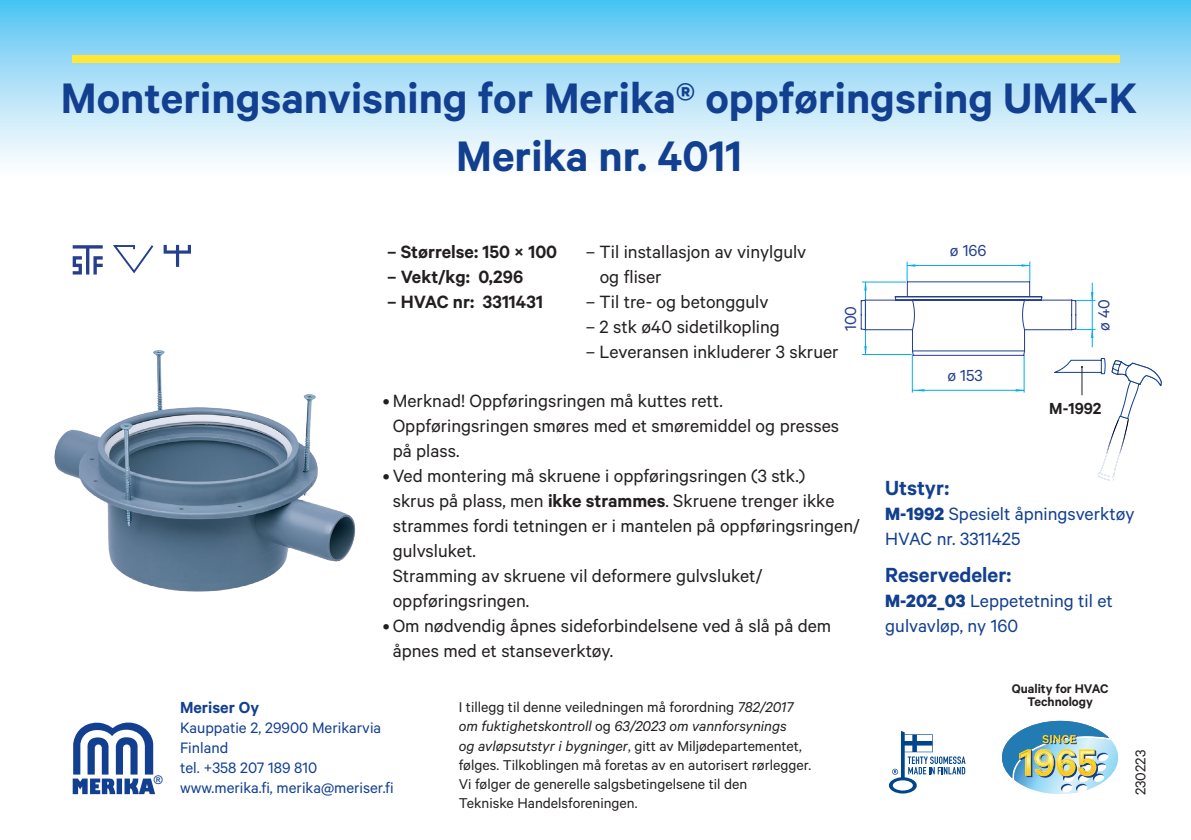
<style>
.page{position:relative;width:1191px;height:840px;background:#fff}
.page>*{position:absolute;margin:0;border:0;box-sizing:border-box;transform-origin:0 0}
.t1{font:600 48px/57.6px "Calibre";color:#123f90;text-align:center}
.t2{font:600 23px "Calibre";color:#123f90}
.t3{font:20px/25px "Calibre";color:#231f20}
.t4{font:20px/25px "Calibre";color:#123f90}
.t5{font:600 20px "Calibre";color:#231f20}
.t6{font:18px "Calibre";color:#253f8e}
.t7{font:600 18px "Calibre";color:#123f90}
.t8{font:600 18px "Calibre";color:#231f20}
.t9{font:17px/20px "Calibre";color:#123f90}
.t10{font:16px/19.2px "Calibre";color:#231f20}
.t11{font:600 14px/12.6px "Calibre";color:#231f20;text-align:center}
.t12{font:600 12px "Gill Sans";color:#123f90}
.s1{font-weight:600}
.s2{font-style:italic}
.s3{font-weight:700}
</style>
<div class="page">
<svg style="left:0;top:0;width:1191px;height:163px;background:#a8dff7"></svg>
<div style="left:72px;top:55px;width:1047px;height:8px;background:#ffe637"></div>
<svg style="left:889px;top:731px;width:76px;height:62px"></svg>
<svg style="left:1002px;top:720px;width:114px;height:72px"></svg>
<svg style="left:73px;top:722px;width:82px;height:71px"></svg>
<svg style="left:113px;top:245px;width:41px;height:29px"></svg>
<svg style="left:164px;top:245px;width:27px;height:22px"></svg>
<svg style="left:73px;top:245px;width:30px;height:29px"></svg>
<svg style="left:860px;top:261px;width:302px;height:220px"></svg>
<img style="left:54px;top:350px;width:302px;height:242px">
<h1 class="t1" style="left:61px;top:68px;width:1077px">Monteringsanvisning for Merika® oppføringsring UMK-K<br>Merika nr. 4011</h1>
<p class="t12" style="left:154px;top:772px;width:10px">®</p>
<p class="t5" style="left:387px;top:240px;width:172px">– Størrelse: 150 × 100</p>
<p class="t5" style="left:387px;top:265px;width:138px">– Vekt/kg: 0,296</p>
<p class="t5" style="left:387px;top:290px;width:157px">– HVAC nr: 3311431</p>
<p class="t3" style="left:599px;top:238px;width:208px;text-indent:-14px">– Til installasjon av vinylgulv og fliser</p>
<p class="t3" style="left:585px;top:288px;width:184px">– Til tre- og betonggulv</p>
<p class="t3" style="left:585px;top:313px;width:196px">– 2 stk ø40 sidetilkopling</p>
<p class="t3" style="left:585px;top:338px;width:254px">– Leveransen inkluderer 3 skruer</p>
<p class="t6" style="left:840px;top:331px;width:27px;rotate:-90deg">100</p>
<p class="t3" style="left:393px;top:387px;width:448px;text-indent:-10px">• Merknad! Oppføringsringen må kuttes rett.<br>Oppføringsringen smøres med et smøremiddel og presses på plass.</p>
<p class="t3" style="left:393px;top:462px;width:468px;text-indent:-10px">• Ved montering må skruene i oppføringsringen (3 stk.)<br>skrus på plass, men <span class="s1">ikke strammes</span>. Skruene trenger ikke strammes fordi tetningen er i mantelen på oppføringsringen/ gulvsluket.<br>Stramming av skruene vil deformere gulvsluket/ oppføringsringen.</p>
<p class="t3" style="left:393px;top:612px;width:440px;text-indent:-10px">• Om nødvendig åpnes sideforbindelsene ved å slå på dem åpnes med et stanseverktøy.</p>
<p class="t7" style="left:180px;top:696px;width:81px">Meriser Oy</p>
<p class="t9" style="left:180px;top:717px;width:215px">Kauppatie 2, 29900 Merikarvia<br>Finland<br>tel. +358 207 189 810 www.merika.fi, merika@meriser.fi</p>
<p class="t10" style="left:459px;top:696px;width:354px">I tillegg til denne veiledningen må forordning <span class="s2">782/2017 om fuktighetskontroll</span> og <span class="s2">63/2023 om vannforsynings<br>og avløpsutstyr i bygninger</span>, gitt av Miljødepartementet, følges. Tilkoblingen må foretas av en autorisert rørlegger.<br>Vi følger de generelle salgsbetingelsene til den<br>Tekniske Handelsforeningen.</p>
<p class="t6" style="left:950px;top:240px;width:38px">ø 166</p>
<p class="t6" style="left:947px;top:365px;width:37px">ø 153</p>
<p class="t6" style="left:1093px;top:330px;width:33px;rotate:-90deg">ø 40</p>
<p class="t8" style="left:1049px;top:397px;width:54px">M-1992</p>
<p class="t2" style="left:885px;top:473px;width:65px">Utstyr:</p>
<p class="t4" style="left:885px;top:500px;width:251px"><span class="s3">M-1992</span> Spesielt åpningsverktøy<br>HVAC nr. 3311425</p>
<p class="t2" style="left:885px;top:560px;width:128px">Reservedeler:</p>
<p class="t4" style="left:885px;top:587px;width:229px"><span class="s3">M-202_03</span> Leppetetning til et gulvavløp, ny 160</p>
<p class="t11" style="left:1011px;top:681px;width:98px">Quality for HVAC<br>Technology</p>
<p class="t10" style="left:1130px;top:794px;width:47px;rotate:-90deg">230223</p>
</div>
